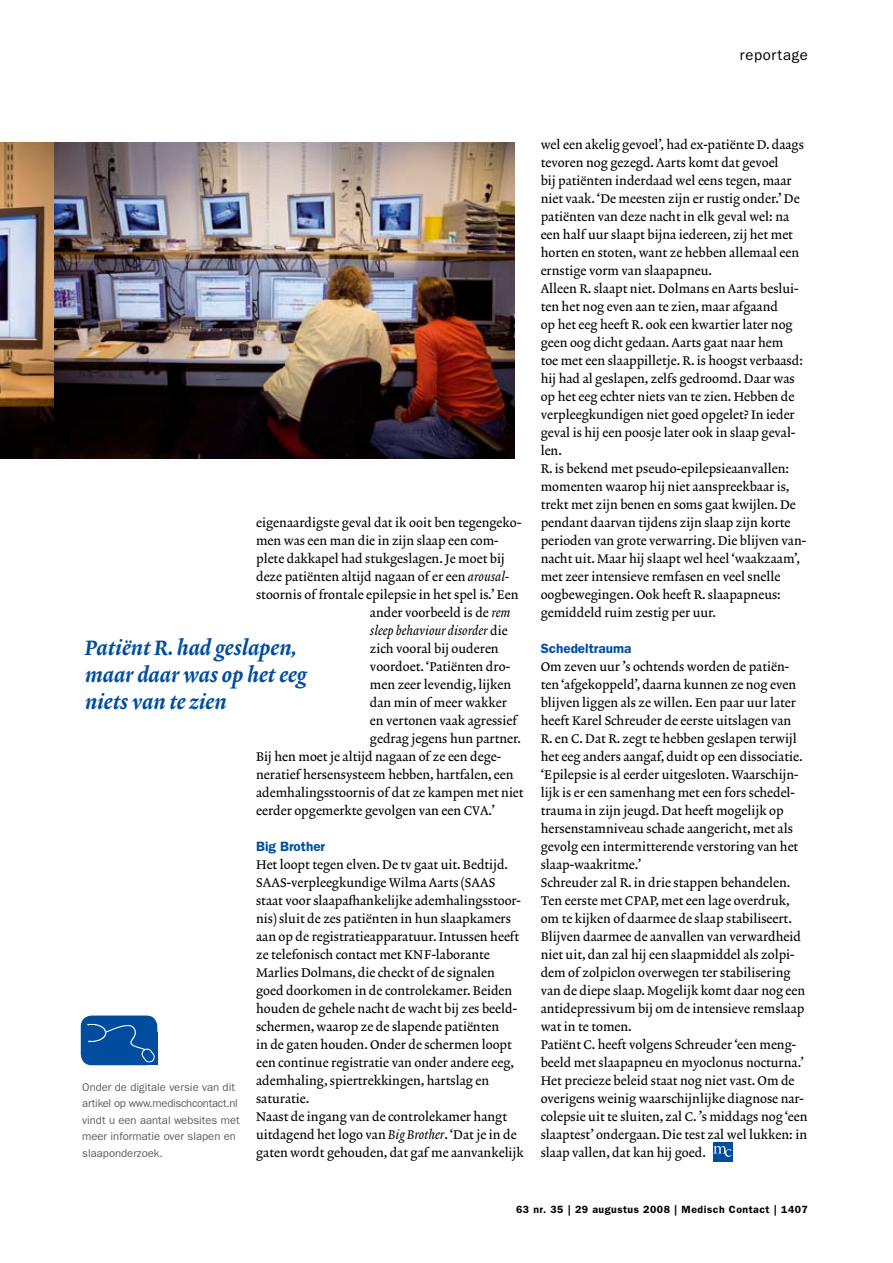
<style>
.page{position:relative;width:893px;height:1263px;background:#fff}
.page>*{position:absolute;margin:0;border:0;box-sizing:border-box;transform-origin:0 0}
.t1{font:21px/27px "Lexicon No 2 Italic D";color:#004d9f}
.t2{font:15px "ITC Franklin Gothic Std";letter-spacing:.04em;color:#000}
.t3{font:600 13.5px "ITC Franklin Gothic Std";color:#004d9f}
.t4{font:12.75px/18px "Lexicon No 2 Roman A";color:#000}
.t5{font:12.75px "Lexicon No 2 Italic A";color:#000}
.t6{font:11.25px/16.5px "ITC Franklin Gothic Std";color:#5c5b60}
.t7{font:600 10.5px "ITC Franklin Gothic Std";letter-spacing:.05em;color:#000}
.s1{font-family:"Lexicon No 2 Italic A"}
.s2{font-family:"Lexicon No 2 Roman A"}
</style>
<div class="page">
<div style="left:112px;top:1032px;width:45px;height:33px;background:#004d9f"></div>
<div style="left:81px;top:1015px;width:76px;height:50px;background:#004d9f;border-radius:11px"></div>
<svg style="left:87px;top:1024px;width:68px;height:38px"></svg>
<img style="left:0;top:142px;width:514px;height:316px">
<div style="left:713px;top:1142px;width:19px;height:19px;background:#004d9f"></div>
<svg style="left:713px;top:1146px;width:18px;height:11px"></svg>
<p class="t2" style="left:740px;top:46px;width:69px">reportage</p>
<p class="t4" style="left:256px;top:514px;width:267px">eigenaardigste geval dat ik ooit ben tegengeko-</p>
<p class="t4" style="left:256px;top:532px;width:244px">men was een man die in zijn slaap een com-</p>
<p class="t4" style="left:256px;top:550px;width:250px">plete dakkapel had stukgeslagen. Je moet bij</p>
<p class="t4" style="left:256px;top:568px;width:254px">deze patiënten altijd nagaan of er een <span class="s1">arousal-</span></p>
<p class="t4" style="left:256px;top:586px;width:264px">stoornis of frontale epilepsie in het spel is.’ Een</p>
<p class="t4" style="left:370px;top:604px;width:142px">ander voorbeeld is de <span class="s1">rem</span></p>
<p class="t5" style="left:370px;top:623px;width:139px">sleep behaviour disorder <span class="s2">die</span></p>
<p class="t4" style="left:370px;top:640px;width:130px">zich vooral bij ouderen</p>
<p class="t4" style="left:370px;top:658px;width:142px">voordoet. ‘Patiënten dro-</p>
<p class="t4" style="left:370px;top:676px;width:143px">men zeer levendig, lijken</p>
<p class="t4" style="left:370px;top:694px;width:138px">dan min of meer wakker</p>
<p class="t4" style="left:370px;top:712px;width:148px">en vertonen vaak agressief</p>
<p class="t4" style="left:370px;top:730px;width:153px">gedrag jegens hun partner.</p>
<p class="t4" style="left:256px;top:748px;width:247px">Bij hen moet je altijd nagaan of ze een dege-</p>
<p class="t4" style="left:256px;top:766px;width:259px">neratief hersensysteem hebben, hartfalen, een</p>
<p class="t4" style="left:256px;top:784px;width:269px">ademhalingsstoornis of dat ze kampen met niet</p>
<p class="t4" style="left:256px;top:802px;width:240px">eerder opgemerkte gevolgen van een CVA.’</p>
<p class="t3" style="left:256px;top:838px;width:71px">Big Brother</p>
<p class="t4" style="left:256px;top:856px;width:269px">Het loopt tegen elven. De tv gaat uit. Bedtijd.<br>SAAS-verpleegkundige Wilma Aarts (SAAS staat voor slaapafhankelijke ademhalingsstoor&shy;nis) sluit de zes patiënten in hun slaapkamers aan op de registratieapparatuur. Intussen heeft ze telefonisch contact met KNF-laborante Marlies Dolmans, die checkt of de signalen goed doorkomen in de controlekamer. Beiden houden de gehele nacht de wacht bij zes beeld&shy;schermen, waarop ze de slapende patiënten<br>in de gaten houden. Onder de schermen loopt een continue registratie van onder andere eeg, ademhaling, spiertrekkingen, hartslag en saturatie.<br>Naast de ingang van de controlekamer hangt uitdagend het logo van <span class="s1">Big Brother</span>. ‘Dat je in de gaten wordt gehouden, dat gaf me aanvankelijk</p>
<h1 class="t1" style="left:85px;top:635px;width:223px">Patiënt R. had geslapen, maar daar was op het eeg niets van te zien</h1>
<p class="t6" style="left:82px;top:1079px;width:159px">Onder de digitale versie van dit artikel op www.medischcontact.nl vindt u een aantal websites met meer informatie over slapen en slaaponderzoek.</p>
<p class="t4" style="left:541px;top:136px;width:267px">wel een akelig gevoel’, had ex-patiënte D. daags tevoren nog gezegd. Aarts komt dat gevoel<br>bij patiënten inderdaad wel eens tegen, maar niet vaak. ‘De meesten zijn er rustig onder.’ De patiënten van deze nacht in elk geval wel: na een half uur slaapt bijna iedereen, zij het met horten en stoten, want ze hebben allemaal een ernstige vorm van slaapapneu.<br>Alleen R. slaapt niet. Dolmans en Aarts beslui&shy;ten het nog even aan te zien, maar afgaand<br>op het eeg heeft R. ook een kwartier later nog geen oog dicht gedaan. Aarts gaat naar hem<br>toe met een slaappilletje. R. is hoogst verbaasd: hij had al geslapen, zelfs gedroomd. Daar was op het eeg echter niets van te zien. Hebben de verpleegkundigen niet goed opgelet? In ieder geval is hij een poosje later ook in slaap geval&shy;len.<br>R. is bekend met pseudo-epilepsieaanvallen: momenten waarop hij niet aanspreekbaar is, trekt met zijn benen en soms gaat kwijlen. De pendant daarvan tijdens zijn slaap zijn korte perioden van grote verwarring. Die blijven van&shy;nacht uit. Maar hij slaapt wel heel ‘waakzaam’, met zeer intensieve remfasen en veel snelle oogbewegingen. Ook heeft R. slaapapneus: gemiddeld ruim zestig per uur.</p>
<p class="t3" style="left:541px;top:640px;width:92px">Schedeltrauma</p>
<p class="t4" style="left:541px;top:658px;width:268px">Om zeven uur ’s ochtends worden de patiën&shy;ten ‘afgekoppeld’, daarna kunnen ze nog even blijven liggen als ze willen. Een paar uur later heeft Karel Schreuder de eerste uitslagen van<br>R. en C. Dat R. zegt te hebben geslapen terwijl het eeg anders aangaf, duidt op een dissociatie. ‘Epilepsie is al eerder uitgesloten. Waarschijn&shy;lijk is er een samenhang met een fors schedel&shy;trauma in zijn jeugd. Dat heeft mogelijk op hersenstamniveau schade aangericht, met als gevolg een intermitterende verstoring van het slaap-waakritme.’<br>Schreuder zal R. in drie stappen behandelen.<br>Ten eerste met CPAP, met een lage overdruk, om te kijken of daarmee de slaap stabiliseert.<br>Blijven daarmee de aanvallen van verwardheid niet uit, dan zal hij een slaapmiddel als zolpi&shy;dem of zolpiclon overwegen ter stabilisering van de diepe slaap. Mogelijk komt daar nog een antidepressivum bij om de intensieve remslaap wat in te tomen.<br>Patiënt C. heeft volgens Schreuder ‘een meng&shy;beeld met slaapapneu en myoclonus nocturna.’ Het precieze beleid staat nog niet vast. Om de overigens weinig waarschijnlijke diagnose nar&shy;colepsie uit te sluiten, zal C. ’s middags nog ‘een slaaptest’ ondergaan. Die test zal wel lukken: in slaap vallen, dat kan hij goed.</p>
<p class="t7" style="left:516px;top:1203px;width:293px">63 nr. 35 | 29 augustus 2008 | Medisch Contact | 1407</p>
</div>
